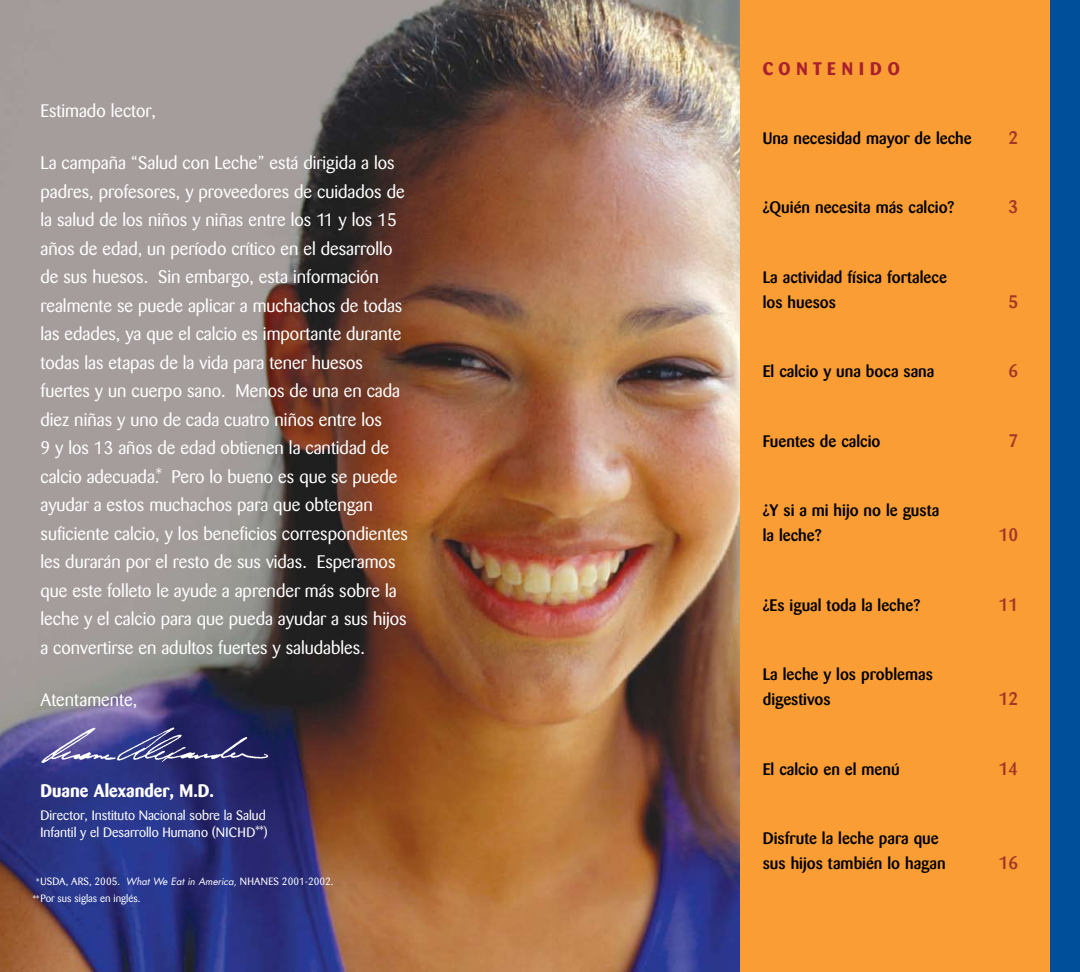
<style>
.page{position:relative;width:1080px;height:972px;background:#fff}
.page>*{position:absolute;margin:0;border:0;box-sizing:border-box;transform-origin:0 0}
.t1{font:18px/28.5px "Barmeno";color:#fff}
.t2{font:700 18px "Barmeno";color:#fff}
.t3{font:500 18px "Barmeno";color:#a33727}
.t4{font:700 18px "Barmeno";color:#a9212d}
.t5{font:500 16.5px/25.5px "Barmeno";color:#000}
.t6{font:13.5px/17.2px "Barmeno";color:#fff}
.t7{font:10.5px/17.2px "Barmeno";color:#fff}
.s1{font-family:"Futura";font-style:italic;font-size:9.75px}
</style>
<div class="page">
<div style="left:994px;top:0;width:86px;height:972px;background:#004f9a"></div>
<img style="left:0;top:0;width:741px;height:972px">
<div style="left:741px;top:0;width:309px;height:972px;background:#f99d34"></div>
<img style="left:36px;top:717px;width:246px;height:50px">
<p class="t1" style="left:40px;top:97px;width:117px">Estimado lector,</p>
<p class="t1" style="left:40px;top:149px;width:369px">La campaña “Salud con Leche” está dirigida a los padres, profesores, y proveedores de cuidados de la salud de los niños y niñas entre los 11 y los 15 años de edad, un período crítico en el desarrollo de sus huesos. Sin embargo, esta información realmente se puede aplicar a muchachos de todas las edades, ya que el calcio es importante durante todas las etapas de la vida para tener huesos fuertes y un cuerpo sano. Menos de una en cada diez niñas y uno de cada cuatro niños entre los<br>9 y los 13 años de edad obtienen la cantidad de calcio adecuada.* Pero lo bueno es que se puede ayudar a estos muchachos para que obtengan suficiente calcio, y los beneficios correspondientes les durarán por el resto de sus vidas. Esperamos que este folleto le ayude a aprender más sobre la leche y el calcio para que pueda ayudar a sus hijos a convertirse en adultos fuertes y saludables.</p>
<p class="t1" style="left:40px;top:686px;width:98px">Atentamente,</p>
<p class="t2" style="left:40px;top:780px;width:175px">Duane Alexander, M.D.</p>
<p class="t6" style="left:40px;top:807px;width:229px">Director, Instituto Nacional sobre la Salud<br>Infantil y el Desarrollo Humano (NICHD**)</p>
<p class="t7" style="left:33px;top:873px;width:302px;text-indent:3px">*USDA, ARS, 2005. <span class="s1">What We Eat in America,</span> NHANES 2001-2002. **Por sus siglas en inglés.</p>
<p class="t4" style="left:763px;top:58px;width:138px">C O N T E N I D O</p>
<p class="t5" style="left:763px;top:126px;width:211px">Una necesidad mayor de leche</p>
<p class="t3" style="left:1009px;top:127px;width:11px">2</p>
<p class="t5" style="left:763px;top:195px;width:193px">¿Quién necesita más calcio?</p>
<p class="t3" style="left:1009px;top:197px;width:11px">3</p>
<p class="t5" style="left:763px;top:264px;width:186px">La actividad física fortalece los huesos</p>
<p class="t3" style="left:1009px;top:291px;width:11px">5</p>
<p class="t5" style="left:763px;top:359px;width:173px">El calcio y una boca sana</p>
<p class="t3" style="left:1009px;top:361px;width:11px">6</p>
<p class="t5" style="left:763px;top:428px;width:119px">Fuentes de calcio</p>
<p class="t3" style="left:1009px;top:430px;width:11px">7</p>
<p class="t5" style="left:763px;top:498px;width:178px">¿Y si a mi hijo no le gusta la leche?</p>
<p class="t3" style="left:999px;top:525px;width:21px">10</p>
<p class="t5" style="left:763px;top:592px;width:159px">¿Es igual toda la leche?</p>
<p class="t3" style="left:999px;top:594px;width:21px">11</p>
<p class="t5" style="left:763px;top:662px;width:172px">La leche y los problemas digestivos</p>
<p class="t3" style="left:999px;top:689px;width:21px">12</p>
<p class="t5" style="left:763px;top:756px;width:138px">El calcio en el menú</p>
<p class="t3" style="left:999px;top:758px;width:21px">14</p>
<p class="t5" style="left:763px;top:825px;width:184px">Disfrute la leche para que sus hijos también lo hagan</p>
<p class="t3" style="left:999px;top:853px;width:21px">16</p>
</div>
